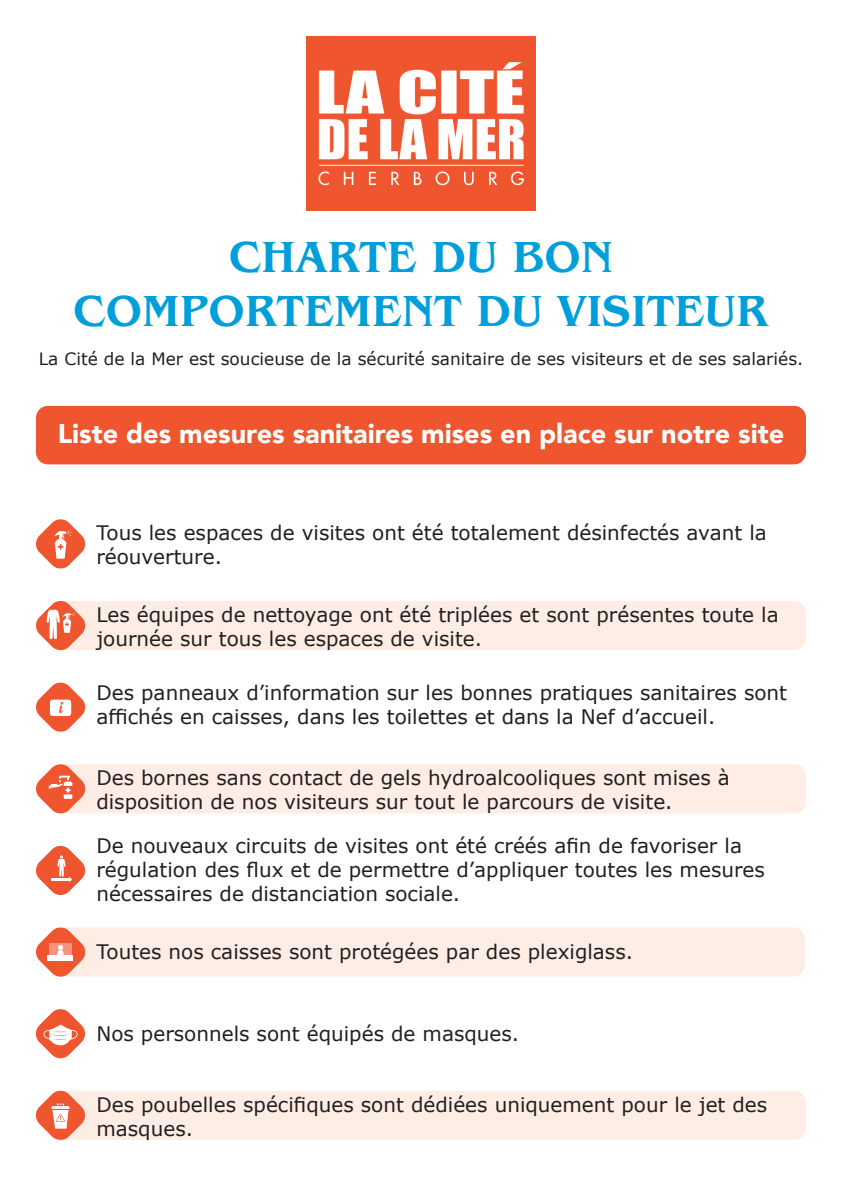
<style>
.page{position:relative;width:842px;height:1191px;background:#fff}
.page>*{position:absolute;margin:0;border:0;box-sizing:border-box;transform-origin:0 0}
.t1{font:500 45px/54px "Benguiat Std";color:#009fda;text-align:center}
.t2{font:900 27px "Avenir";color:#fff}
.t3{font:20px/24px "Verdana";color:#231f20}
.t4{font:17px "Verdana";color:#231f20}
.t5{font:500 14px "Androgyne";color:#ef5630}
</style>
<div class="page">
<div style="left:36px;top:406px;width:770px;height:58px;background:#ef5630;border-radius:12px"></div>
<svg style="left:36px;top:519px;width:50px;height:50px"></svg>
<svg style="left:36px;top:682px;width:50px;height:50px"></svg>
<svg style="left:36px;top:601px;width:770px;height:50px;background:#fce8df"></svg>
<div style="left:50px;top:699px;width:21px;height:17px;background:#fff;border-radius:3px"></div>
<svg style="left:35px;top:1090px;width:771px;height:50px;background:#fce8de"></svg>
<svg style="left:36px;top:764px;width:770px;height:50px;background:#fce7de"></svg>
<svg style="left:36px;top:927px;width:769px;height:50px;background:#fce8df"></svg>
<svg style="left:49px;top:943px;width:23px;height:12px"></svg>
<svg style="left:36px;top:845px;width:50px;height:50px"></svg>
<svg style="left:35px;top:1009px;width:50px;height:50px"></svg>
<img style="left:307px;top:36px;width:228px;height:174px">
<p class="t1" style="left:73px;top:231px;width:697px">CHARTE DU BON<br>COMPORTEMENT DU VISITEUR</p>
<p class="t4" style="left:39px;top:347px;width:766px">La Cité de la Mer est soucieuse de la sécurité sanitaire de ses visiteurs et de ses salariés.</p>
<p class="t2" style="left:58px;top:410px;width:728px">Liste des mesures sanitaires mises en place sur notre site</p>
<p class="t3" style="left:96px;top:521px;width:672px">Tous les espaces de visites ont été totalement désinfectés avant la réouverture.</p>
<p class="t5" style="left:58px;top:699px;width:6px">i</p>
<p class="t3" style="left:96px;top:602px;width:684px">Les équipes de nettoyage ont été triplées et sont présentes toute la journée sur tous les espaces de visite.</p>
<p class="t3" style="left:96px;top:680px;width:692px">Des panneaux d’information sur les bonnes pratiques sanitaires sont affichés en caisses, dans les toilettes et dans la Nef d’accueil.</p>
<p class="t3" style="left:96px;top:765px;width:635px">Des bornes sans contact de gels hydroalcooliques sont mises à disposition de nos visiteurs sur tout le parcours de visite.</p>
<p class="t3" style="left:96px;top:833px;width:670px">De nouveaux circuits de visites ont été créés afin de favoriser la régulation des flux et de permettre d’appliquer toutes les mesures nécessaires de distanciation sociale.</p>
<p class="t3" style="left:96px;top:939px;width:538px">Toutes nos caisses sont protégées par des plexiglass.</p>
<p class="t3" style="left:96px;top:1021px;width:424px">Nos personnels sont équipés de masques.</p>
<p class="t3" style="left:96px;top:1092px;width:672px">Des poubelles spécifiques sont dédiées uniquement pour le jet des masques.</p>
</div>
